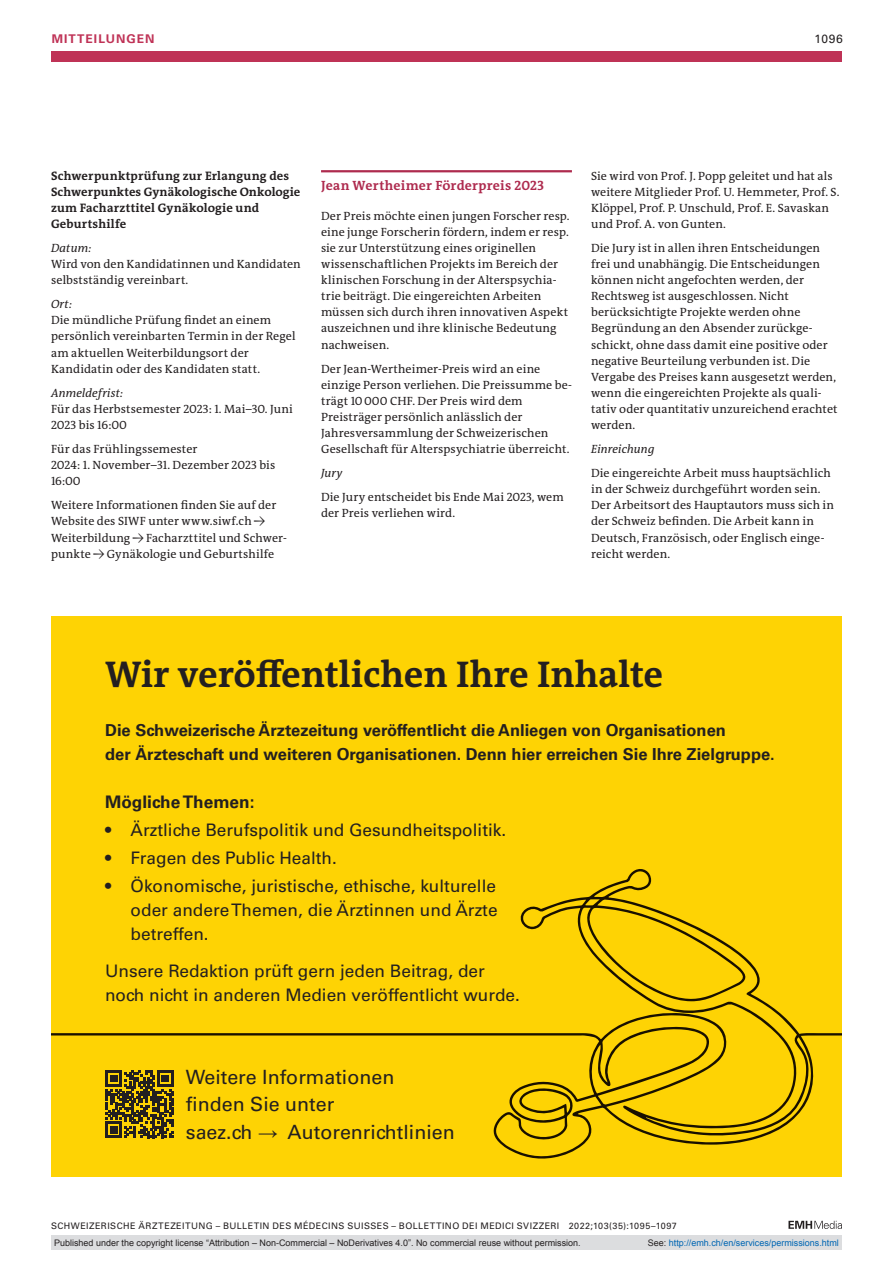
<style>
.page{position:relative;width:893px;height:1263px;background:#fff}
.page>*{position:absolute;margin:0;border:0;box-sizing:border-box;transform-origin:0 0}
.t1{font:700 37.5px "The Antiqua B W7";color:#231f20}
.t2{font:19.65px/27.3px "Univers LT Std";color:#231f20}
.t3{font:17.25px/24px "Univers LT Std";color:#231f20;text-align:justify}
.t4{font:700 17.25px "Univers LT Std";color:#231f20}
.t5{font:700 16.5px/24px "Univers LT Std";color:#231f20}
.section-h1{font:700 13.5px "The Antiqua B W7";letter-spacing:.02em;color:#ae2b4e}
.section-h2{font:700 12.3px/16px "The Antiqua B W7";letter-spacing:.01em;color:#231f20}
.section-pf{font:12px/16px "The Antiqua B W5 Plain";letter-spacing:.01em;color:#231f20}
.section-pf-2{font:italic 12px "The Antiqua B W5 Plain";letter-spacing:.01em;color:#231f20}
.t6{font:700 12px "Univers LT Std";letter-spacing:.085em;color:#bf3256}
.t7{font:12px "Univers LT Std";color:#231f20}
.t8{font:9px "Arial";color:#231f20}
.t9{font:9px "Univers LT Std";letter-spacing:.05em;color:#231f20}
.t10{font:9px "Arial";color:#0066b3}
.s1{font-family:"Arial"}
.s2{color:#231f20}
</style>
<div class="page">
<svg style="left:788px;top:1221px;width:54px;height:8px"></svg>
<div style="left:51px;top:51px;width:791px;height:11px;background:#bf3256"></div>
<hr style="left:321px;top:170px;width:251px;height:2px;background:#ae2b4e">
<div style="left:51px;top:617px;width:791px;height:560px;background:#fed304"></div>
<svg style="left:51px;top:869px;width:791px;height:289px"></svg>
<div style="left:51px;top:1235px;width:791px;height:15px;background:#dcdddf"></div>
<p class="t6" style="left:52px;top:31px;width:104px">MITTEILUNGEN</p>
<p class="t7" style="left:815px;top:31px;width:30px">1096</p>
<p class="section-h2" style="left:51px;top:168px;width:251px">Schwerpunktprüfung zur Erlangung des<br>Schwerpunktes Gynäkologische Onkologie zum Facharzttitel Gynäkologie und<br>Geburtshilfe</p>
<p class="section-pf-2" style="left:51px;top:240px;width:42px">Datum:</p>
<p class="section-pf" style="left:51px;top:256px;width:251px">Wird von den Kandidatinnen und Kandidaten selbstständig vereinbart.</p>
<p class="section-pf-2" style="left:51px;top:297px;width:23px">Ort:</p>
<p class="section-pf" style="left:51px;top:312px;width:246px">Die mündliche Prüfung findet an einem persönlich vereinbarten Termin in der Regel am aktuellen Weiterbildungsort der Kandidatin oder des Kandidaten statt.</p>
<p class="section-pf-2" style="left:51px;top:385px;width:74px">Anmeldefrist:</p>
<p class="section-pf" style="left:51px;top:401px;width:243px">Für das Herbstsemester 2023: 1. Mai–30. Juni<br>2023 bis 16:00</p>
<p class="section-pf" style="left:51px;top:441px;width:226px">Für das Frühlingssemester<br>2024: 1. November–31. Dezember 2023 bis<br>16:00</p>
<p class="section-pf" style="left:51px;top:497px;width:238px">Weitere Informationen finden Sie auf der Website des SIWF unter www.siwf.ch → Weiterbildung → Facharzttitel und Schwer&shy;punkte → Gynäkologie und Geburtshilfe</p>
<p class="section-h1" style="left:321px;top:177px;width:224px">Jean Wertheimer Förderpreis 2023</p>
<p class="section-pf" style="left:321px;top:208px;width:250px">Der Preis möchte einen jungen Forscher resp. eine junge Forscherin fördern, indem er resp. sie zur Unterstützung eines originellen wissenschaftlichen Projekts im Bereich der klinischen Forschung in der Alterspsychia&shy;trie beiträgt. Die eingereichten Arbeiten müssen sich durch ihren innovativen Aspekt auszeichnen und ihre klinische Bedeutung nachweisen.</p>
<p class="section-pf" style="left:321px;top:361px;width:252px">Der Jean-Wertheimer-Preis wird an eine einzige Person verliehen. Die Preissumme be&shy;trägt 10000 CHF. Der Preis wird dem Preisträger persönlich anlässlich der Jahresversammlung der Schweizerischen Gesellschaft für Alterspsychiatrie überreicht.</p>
<p class="section-pf-2" style="left:321px;top:465px;width:23px">Jury</p>
<p class="section-pf" style="left:321px;top:489px;width:244px">Die Jury entscheidet bis Ende Mai 2023, wem der Preis verliehen wird.</p>
<p class="section-pf" style="left:591px;top:168px;width:250px">Sie wird von Prof. J. Popp geleitet und hat als weitere Mitglieder Prof. U. Hemmeter, Prof. S.<br>Klöppel, Prof. P. Unschuld, Prof. E. Savaskan und Prof. A. von Gunten.</p>
<p class="section-pf" style="left:591px;top:240px;width:248px">Die Jury ist in allen ihren Entscheidungen frei und unabhängig. Die Entscheidungen können nicht angefochten werden, der Rechtsweg ist ausgeschlossen. Nicht berücksichtigte Projekte werden ohne Begründung an den Absender zurückge&shy;schickt, ohne dass damit eine positive oder negative Beurteilung verbunden ist. Die Vergabe des Preises kann ausgesetzt werden, wenn die eingereichten Projekte als quali&shy;tativ oder quantitativ unzureichend erachtet werden.</p>
<p class="section-pf-2" style="left:591px;top:441px;width:65px">Einreichung</p>
<p class="section-pf" style="left:591px;top:465px;width:245px">Die eingereichte Arbeit muss hauptsächlich in der Schweiz durchgeführt worden sein.<br>Der Arbeitsort des Hauptautors muss sich in der Schweiz befinden. Die Arbeit kann in Deutsch, Französisch, oder Englisch einge&shy;reicht werden.</p>
<p class="t1" style="left:105px;top:650px;width:560px">Wir veröffentlichen Ihre Inhalte</p>
<p class="t5" style="left:105px;top:718px;width:671px">Die Schweizerische Ärztezeitung veröffentlicht die Anliegen von Organisationen<br>der Ärzteschaft und weiteren Organisationen. Denn hier erreichen Sie Ihre Zielgruppe.</p>
<p class="t4" style="left:105px;top:791px;width:151px">Mögliche Themen:</p>
<p class="t3" style="left:105px;top:818px;width:403px">• Ärztliche Berufspolitik und Gesundheitspolitik.</p>
<p class="t3" style="left:105px;top:846px;width:233px">• Fragen des Public Health.</p>
<p class="t3" style="left:131px;top:874px;width:369px;text-indent:-25px">• Ökonomische, juristische, ethische, kulturelle oder andere Themen, die Ärztinnen und Ärzte betreffen.</p>
<p class="t3" style="left:105px;top:959px;width:416px">Unsere Redaktion prüft gern jeden Beitrag, der noch nicht in anderen Medien veröffentlicht wurde.</p>
<p class="t2" style="left:186px;top:1063px;width:270px">Weitere Informationen finden Sie unter<br>saez.ch <span class="s1">→</span> Autorenrichtlinien</p>
<p class="t9" style="left:51px;top:1220px;width:627px">SCHWEIZERISCHE ÄRZTEZEITUNG – BULLETIN DES MÉDECINS SUISSES – BOLLETTINO DEI MEDICI SVIZZERI 2022;103(35):1095–1097</p>
<p class="t8" style="left:54px;top:1237px;width:528px">Published under the copyright license “Attribution – Non-Commercial – NoDerivatives 4.0”. No commercial reuse without permission.</p>
<p class="t10" style="left:648px;top:1237px;width:193px"><span class="s2">See:</span> http://emh.ch/en/services/permissions.html</p>
</div>
